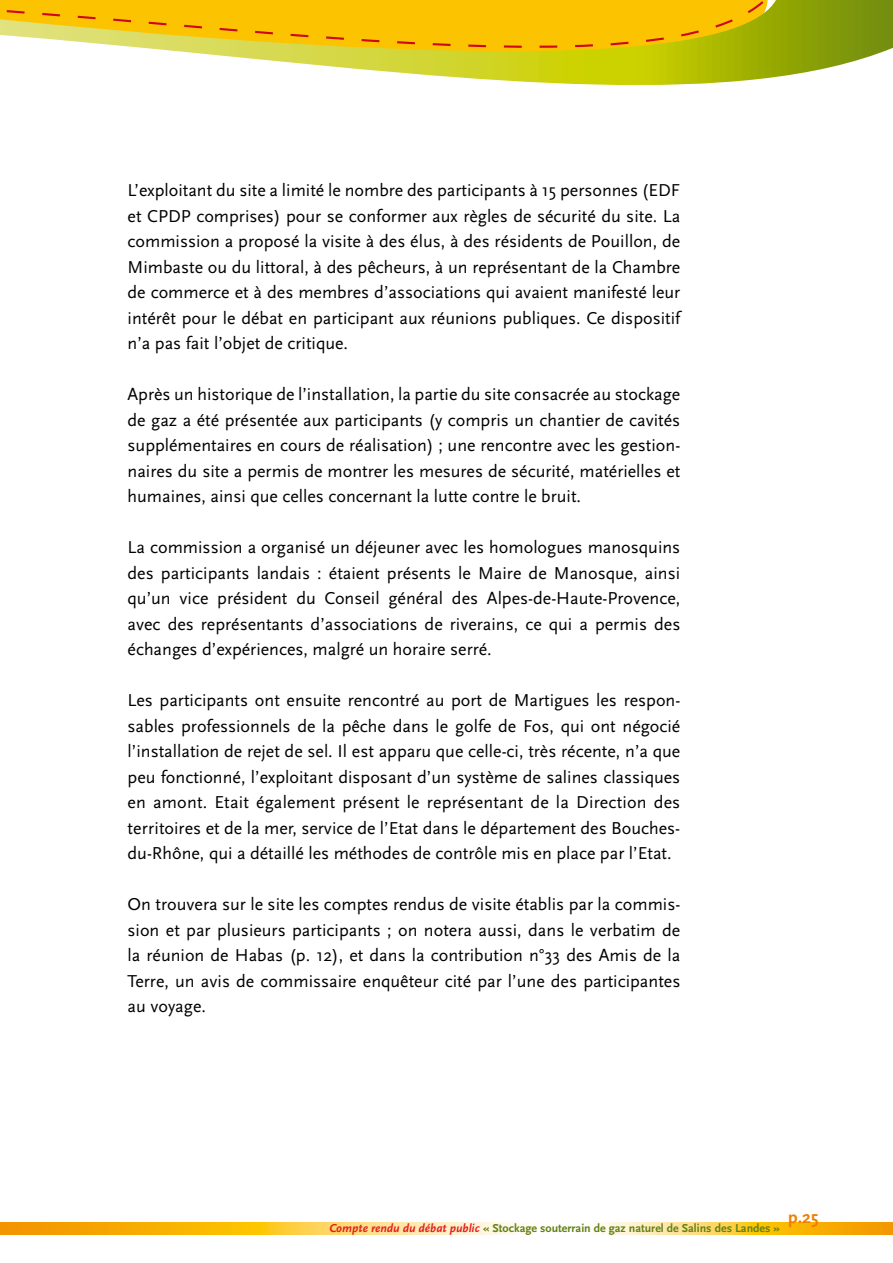
<style>
.page{position:relative;width:893px;height:1263px;background:#fff}
.page>*{position:absolute;margin:0;border:0;box-sizing:border-box;transform-origin:0 0}
.t1{font:18px/25.5px "Scala Sans";color:#000;text-align:justify}
.t2{font:700 18px "Scala Sans";color:#ee7f00}
.t3{font:700 12px "Scala Sans";color:#628113}
.s1{font-style:italic;color:#e32119}
</style>
<div class="page">
<svg style="left:0;top:1222px;width:525px;height:12px;background:#fbc74c"></svg>
<svg style="left:597px;top:1222px;width:296px;height:12px;background:#fbc94f"></svg>
<svg style="left:766px;top:48px;width:127px;height:31px"></svg>
<svg style="left:145px;top:48px;width:621px;height:37px"></svg>
<svg style="left:0;top:0;width:893px;height:48px;background:#e4bd11"></svg>
<p class="t1" style="left:128px;top:178px;width:554px">L’exploitant du site a limité le nombre des participants à 15 personnes (EDF et CPDP comprises) pour se conformer aux règles de sécurité du site. La commission a proposé la visite à des élus, à des résidents de Pouillon, de Mimbaste ou du littoral, à des pêcheurs, à un représentant de la Chambre de commerce et à des membres d’associations qui avaient manifesté leur intérêt pour le débat en participant aux réunions publiques. Ce dispositif n’a pas fait l’objet de critique.</p>
<p class="t1" style="left:128px;top:382px;width:554px">Après un historique de l’installation, la partie du site consacrée au stockage de gaz a été présentée aux participants (y compris un chantier de cavités supplémentaires en cours de réalisation) ; une rencontre avec les gestion&shy;naires du site a permis de montrer les mesures de sécurité, matérielles et humaines, ainsi que celles concernant la lutte contre le bruit.</p>
<p class="t1" style="left:128px;top:535px;width:554px">La commission a organisé un déjeuner avec les homologues manosquins des participants landais : étaient présents le Maire de Manosque, ainsi qu’un vice président du Conseil général des Alpes-de-Haute-Provence, avec des représentants d’associations de riverains, ce qui a permis des échanges d’expériences, malgré un horaire serré.</p>
<p class="t1" style="left:128px;top:688px;width:554px">Les participants ont ensuite rencontré au port de Martigues les respon&shy;sables professionnels de la pêche dans le golfe de Fos, qui ont négocié l’installation de rejet de sel. Il est apparu que celle-ci, très récente, n’a que peu fonctionné, l’exploitant disposant d’un système de salines classiques en amont. Etait également présent le représentant de la Direction des territoires et de la mer, service de l’Etat dans le département des Bouches&shy;du-Rhône, qui a détaillé les méthodes de contrôle mis en place par l’Etat.</p>
<p class="t1" style="left:128px;top:892px;width:554px">On trouvera sur le site les comptes rendus de visite établis par la commis&shy;sion et par plusieurs participants ; on notera aussi, dans le verbatim de la réunion de Habas (p. 12), et dans la contribution n°33 des Amis de la Terre, un avis de commissaire enquêteur cité par l’une des participantes au voyage.</p>
<p class="t3" style="left:329px;top:1222px;width:452px"><span class="s1">Compte rendu du débat public</span> « Stockage souterrain de gaz naturel de Salins des Landes »</p>
<p class="t2" style="left:788px;top:1207px;width:32px">p.25</p>
</div>
